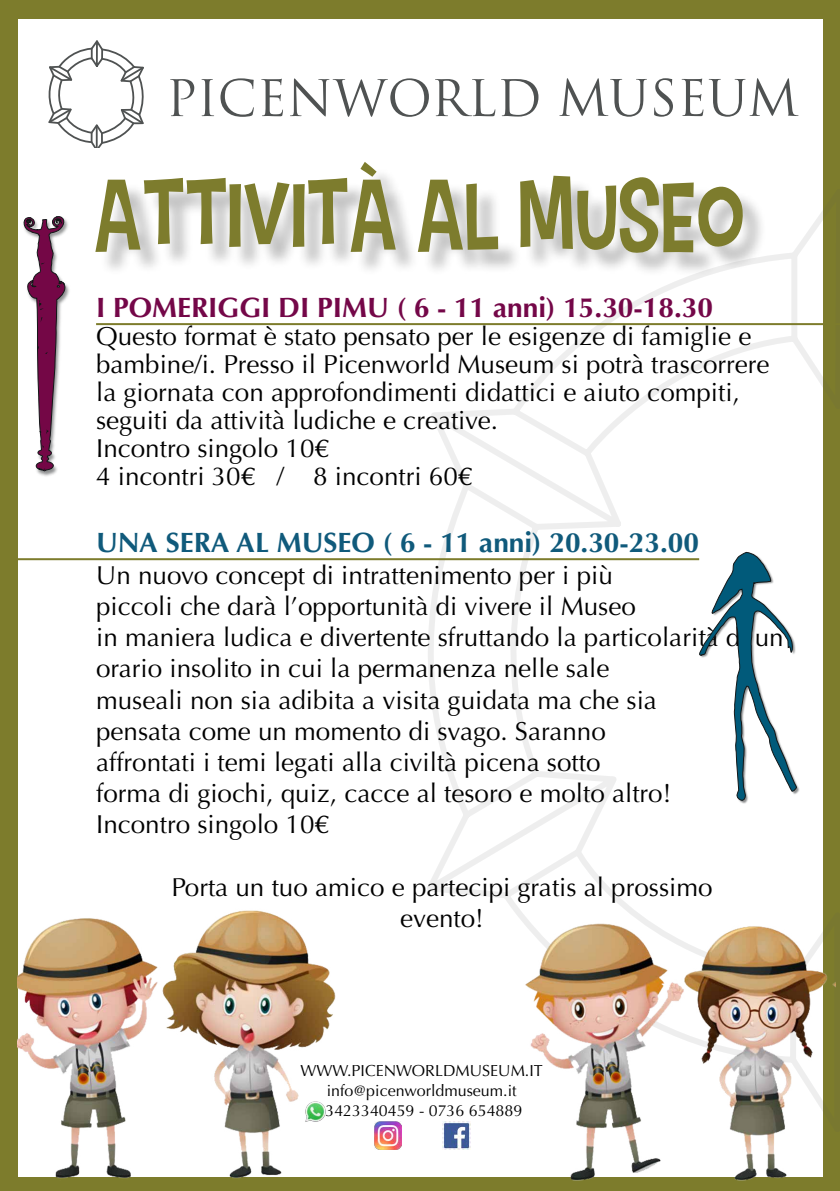
<style>
.page{position:relative;width:840px;height:1191px;background:#fff}
.page>*{position:absolute;margin:0;border:0;box-sizing:border-box;transform-origin:0 0}
.t1{font:96px "Carton Six";color:#7d7c2d}
.t2{font:700 28px "Optima";color:#740748}
.t3{font:700 28px "Optima";color:#105a7b}
.t4{font:26px/31.2px "Optima";color:#000}
.t5{font:16px/20px "Optima";color:#000;text-align:center}
</style>
<div class="page">
<div style="left:0;top:0;width:839px;height:1191px;background:#7d7c2c"></div>
<div style="left:18px;top:19px;width:804px;height:1157px;background:#fff"></div>
<img style="left:17px;top:910px;width:323px;height:269px">
<svg style="left:408px;top:173px;width:428px;height:960px"></svg>
<svg style="left:48px;top:40px;width:96px;height:108px"></svg>
<svg style="left:170px;top:79px;width:24px;height:37px"></svg>
<svg style="left:201px;top:79px;width:13px;height:37px"></svg>
<svg style="left:220px;top:78px;width:34px;height:39px"></svg>
<svg style="left:261px;top:79px;width:22px;height:37px"></svg>
<svg style="left:290px;top:78px;width:138px;height:39px"></svg>
<svg style="left:435px;top:79px;width:60px;height:37px"></svg>
<svg style="left:501px;top:79px;width:37px;height:38px"></svg>
<svg style="left:559px;top:78px;width:87px;height:39px"></svg>
<svg style="left:654px;top:78px;width:18px;height:39px"></svg>
<svg style="left:681px;top:78px;width:117px;height:39px"></svg>
<hr style="left:96px;top:323px;width:743px;height:2px;background:#7d7c2c">
<hr style="left:0;top:558px;width:698px;height:2px;background:#7d7c2c">
<img style="left:304px;top:1100px;width:22px;height:22px">
<img style="left:374px;top:1121px;width:27px;height:28px">
<img style="left:442px;top:1121px;width:28px;height:28px">
<div style="left:99px;top:167px;width:668px;height:111px;background:#000;opacity:.25"></div>
<img style="left:37px;top:222px;width:33px;height:254px">
<svg style="left:23px;top:216px;width:44px;height:255px"></svg>
<img style="left:699px;top:551px;width:101px;height:253px">
<svg style="left:698px;top:552px;width:98px;height:249px"></svg>
<img style="left:519px;top:892px;width:316px;height:289px">
<h1 class="t1" style="left:94px;top:159px;width:653px">ATTIVITà AL MUSEO</h1>
<p class="t2" style="left:96px;top:291px;width:618px">I POMERIGGI DI PIMU ( 6 - 11 anni) 15.30-18.30</p>
<p class="t4" style="left:96px;top:323px;width:674px;line-height:28px">Questo format è stato pensato per le esigenze di famiglie e bambine/i. Presso il Picenworld Museum si potrà trascorrere la giornata con approfondimenti didattici e aiuto compiti, seguiti da attività ludiche e creative.<br>Incontro singolo 10€<br>4 incontri 30€ / 8 incontri 60€</p>
<p class="t3" style="left:96px;top:527px;width:604px">UNA SERA AL MUSEO ( 6 - 11 anni) 20.30-23.00</p>
<p class="t4" style="left:96px;top:559px;width:688px">Un nuovo concept di intrattenimento per i più<br>piccoli che darà l’opportunità di vivere il Museo<br>in maniera ludica e divertente sfruttando la particolarità di un orario insolito in cui la permanenza nelle sale<br>museali non sia adibita a visita guidata ma che sia<br>pensata come un momento di svago. Saranno<br>affrontati i temi legati alla civiltà picena sotto<br>forma di giochi, quiz, cacce al tesoro e molto altro!<br>Incontro singolo 10€</p>
<p class="t4" style="left:171px;top:871px;width:542px;text-align:center">Porta un tuo amico e partecipi gratis al prossimo evento!</p>
<p class="t5" style="left:300px;top:1060px;width:243px">WWW.PICENWORLDMUSEUM.IT info@picenworldmuseum.it<br>3423340459 - 0736 654889</p>
</div>
